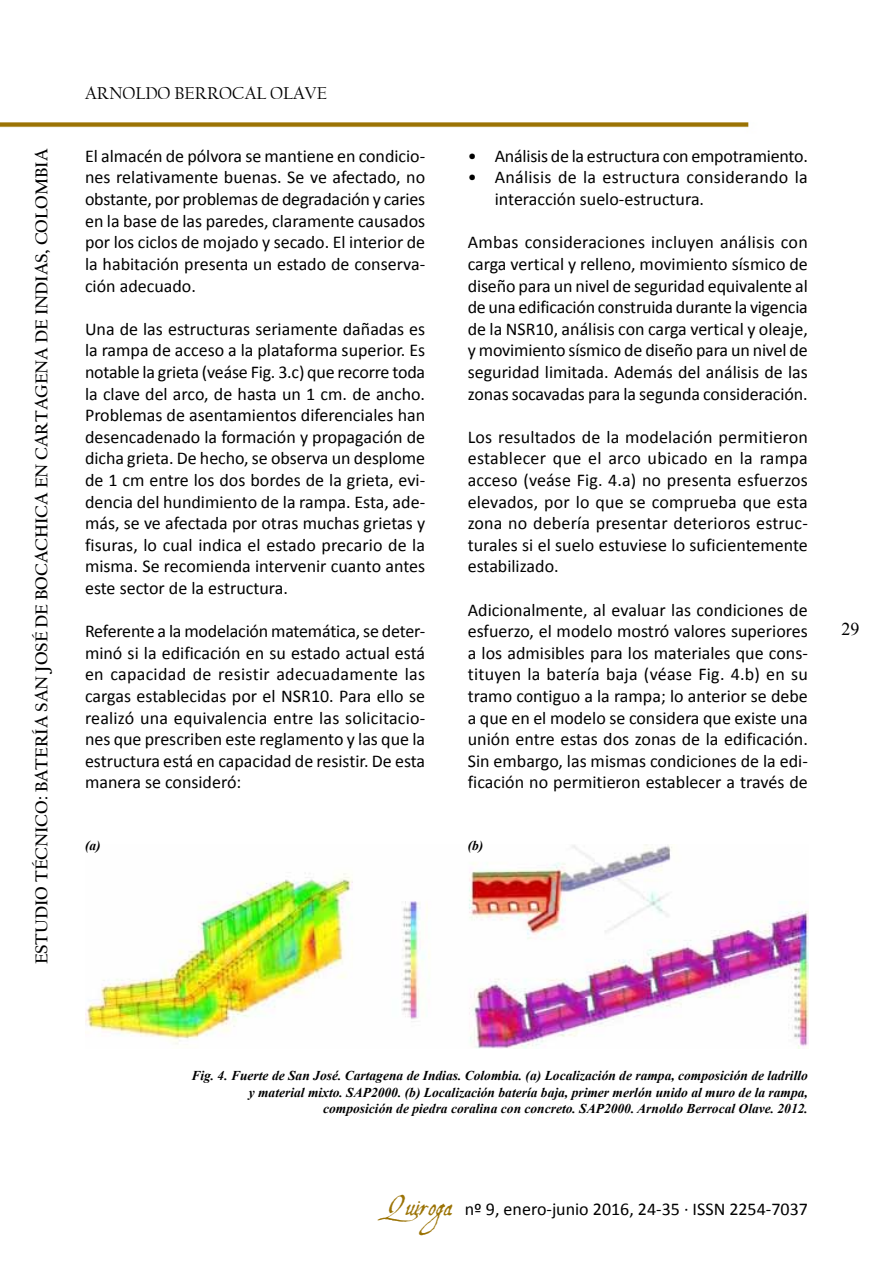
<style>
.page{position:relative;width:893px;height:1263px;background:#fff}
.page>*{position:absolute;margin:0;border:0;box-sizing:border-box;transform-origin:0 0}
.t1{font:18px/21.6px "Calibri";color:#000;text-align:justify}
.t2{font:700 18px "Californian FB";color:#000}
.t3{font:18px "Californian FB";color:#000}
.t4{font:18px "Times New Roman";color:#000}
.t5{font:italic 700 13.5px/16.2px "Times New Roman";color:#000;text-align:right}
.s1{font-family:"Aquiline";font-size:27px;color:#9b7305}
</style>
<div class="page">
<img style="left:0;top:122px;width:749px;height:6px">
<img style="left:85px;top:845px;width:723px;height:204px">
<p class="t2" style="left:31px;top:964px;width:816px;rotate:-90deg">Estudio Técnico: Batería San José De Bocachica En Cartagena De Indias, Colombia</p>
<p class="t3" style="left:85px;top:83px;width:112px">ARNOLDO BERR</p>
<p class="t3" style="left:219px;top:83px;width:86px">OCAL OLAVE</p>
<p class="t1" style="left:85px;top:145px;width:342px">El almacén de pólvora se mantiene en condicio&shy;nes relativamente buenas. Se ve afectado, no obstante, por problemas de degradación y caries en la base de las paredes, claramente causados por los ciclos de mojado y secado. El interior de la habitación presenta un estado de conserva&shy;ción adecuado.</p>
<p class="t1" style="left:85px;top:318px;width:342px">Una de las estructuras seriamente dañadas es la rampa de acceso a la plataforma superior. Es notable la grieta (veáse Fig. 3.c) que recorre toda la clave del arco, de hasta un 1 cm. de ancho.<br>Problemas de asentamientos diferenciales han desencadenado la formación y propagación de dicha grieta. De hecho, se observa un desplome de 1 cm entre los dos bordes de la grieta, evi&shy;dencia del hundimiento de la rampa. Esta, ade&shy;más, se ve afectada por otras muchas grietas y fisuras, lo cual indica el estado precario de la misma. Se recomienda intervenir cuanto antes este sector de la estructura.</p>
<p class="t1" style="left:85px;top:620px;width:342px">Referente a la modelación matemática, se deter&shy;minó si la edificación en su estado actual está en capacidad de resistir adecuadamente las cargas establecidas por el NSR10. Para ello se realizó una equivalencia entre las solicitacio&shy;nes que prescriben este reglamento y las que la estructura está en capacidad de resistir. De esta manera se consideró:</p>
<p class="t1" style="left:468px;top:145px;width:342px">• Análisis de la estructura con empotramiento.</p>
<p class="t1" style="left:495px;top:167px;width:315px;text-indent:-27px">• Análisis de la estructura considerando la interacción suelo-estructura.</p>
<p class="t1" style="left:468px;top:232px;width:342px">Ambas consideraciones incluyen análisis con carga vertical y relleno, movimiento sísmico de diseño para un nivel de seguridad equivalente al de una edificación construida durante la vigencia de la NSR10, análisis con carga vertical y oleaje, y movimiento sísmico de diseño para un nivel de seguridad limitada. Además del análisis de las zonas socavadas para la segunda consideración.</p>
<p class="t1" style="left:468px;top:426px;width:342px">Los resultados de la modelación permitieron establecer que el arco ubicado en la rampa acceso (veáse Fig. 4.a) no presenta esfuerzos elevados, por lo que se comprueba que esta zona no debería presentar deterioros estruc&shy;turales si el suelo estuviese lo suficientemente estabilizado.</p>
<p class="t1" style="left:468px;top:599px;width:342px">Adicionalmente, al evaluar las condiciones de esfuerzo, el modelo mostró valores superiores a los admisibles para los materiales que cons&shy;tituyen la batería baja (véase Fig. 4.b) en su tramo contiguo a la rampa; lo anterior se debe a que en el modelo se considera que existe una unión entre estas dos zonas de la edificación.<br>Sin embargo, las mismas condiciones de la edi&shy;ficación no permitieron establecer a través de</p>
<p class="t5" style="left:85px;top:837px;width:17px">(a)</p>
<p class="t5" style="left:468px;top:837px;width:17px">(b)</p>
<p class="t4" style="left:841px;top:616px;width:19px">29</p>
<p class="t5" style="left:191px;top:1067px;width:618px">Fig. 4. Fuerte de San José. Cartagena de Indias. Colombia. (a) Localización de rampa, composición de ladrillo y material mixto. SAP2000. (b) Localización batería baja, primer merlón unido al muro de la rampa, composición de piedra coralina con concreto. SAP2000. Arnoldo Berrocal Olave. 2012.</p>
<p class="t1" style="left:386px;top:1198px;width:316px"><span class="s1">Quiroga</span> nº 9, enero-junio 2016, 24-35 · ISSN</p>
<p class="t1" style="left:729px;top:1198px;width:80px">2254-7037</p>
</div>
